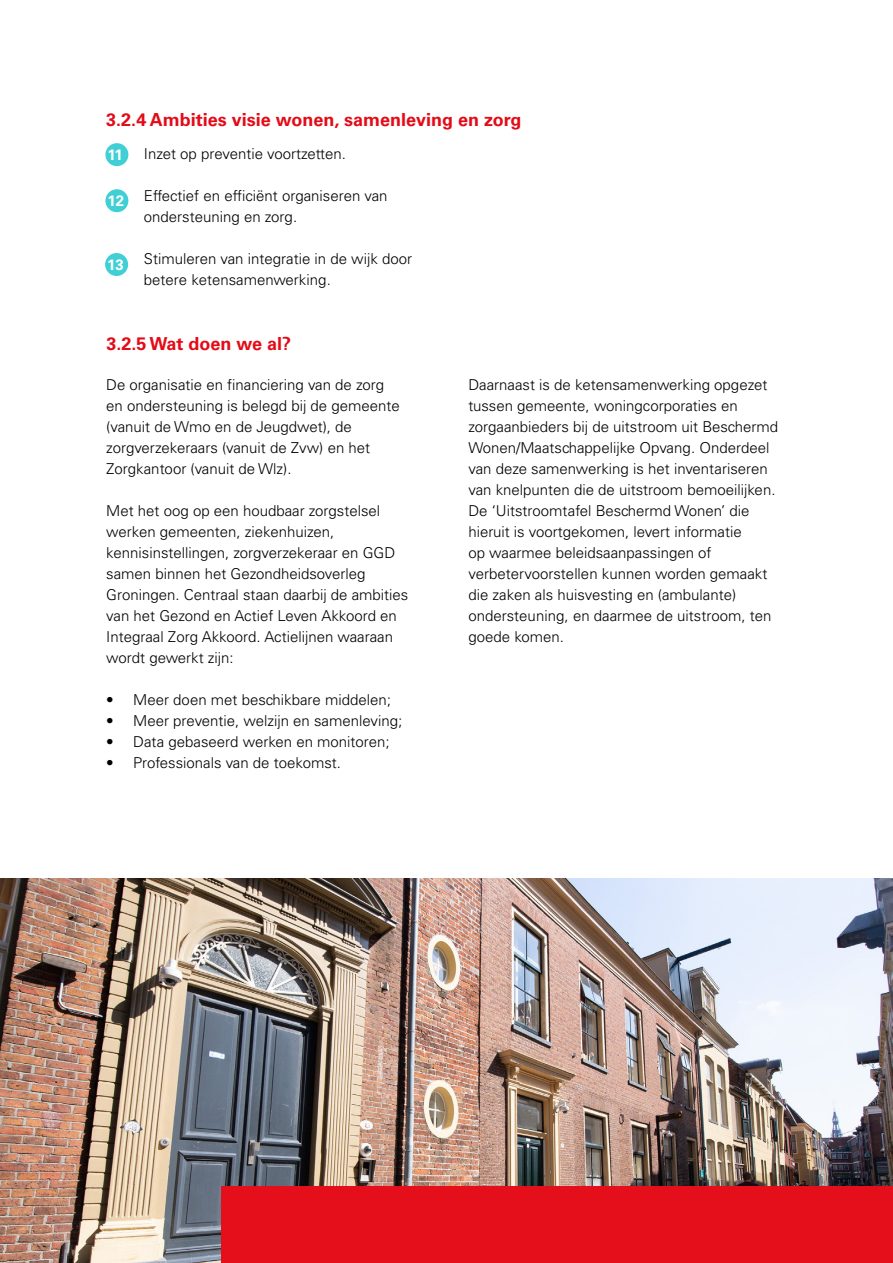
<style>
.page{position:relative;width:893px;height:1263px;background:#fff}
.page>*{position:absolute;margin:0;border:0;box-sizing:border-box;transform-origin:0 0}
.t1{font:700 18px "Univers";color:#e30b17}
.t2{font:300 15px/21px "Univers";color:#000}
.t3{font:700 15px "Univers";color:#fff}
</style>
<div class="page">
<div style="left:105px;top:143px;width:23px;height:23px;background:#3fcfd5;border-radius:50%"></div>
<div style="left:105px;top:189px;width:23px;height:23px;background:#3fcfd5;border-radius:50%"></div>
<div style="left:105px;top:253px;width:23px;height:23px;background:#3fcfd5;border-radius:50%"></div>
<img style="left:0;top:879px;width:893px;height:384px">
<div style="left:222px;top:1186px;width:671px;height:77px;background:#e40f1a"></div>
<p class="t1" style="left:106px;top:109px;width:417px">3.2.4 Ambities visie wonen, samenleving en zorg</p>
<p class="t2" style="left:117px;top:143px;width:230px">• Inzet op preventie voortzetten.</p>
<p class="t2" style="left:144px;top:185px;width:245px;text-indent:-27px">• Effectief en efficiënt organiseren van ondersteuning en zorg.</p>
<p class="t2" style="left:144px;top:248px;width:270px;text-indent:-27px">• Stimuleren van integratie in de wijk door betere ketensamenwerking.</p>
<p class="t3" style="left:108px;top:146px;width:17px">11</p>
<p class="t3" style="left:108px;top:192px;width:18px">12</p>
<p class="t3" style="left:107px;top:255px;width:18px">13</p>
<p class="t1" style="left:107px;top:334px;width:186px">3.2.5 Wat doen we al?</p>
<p class="t2" style="left:106px;top:374px;width:295px">De organisatie en financiering van de zorg en ondersteuning is belegd bij de gemeente (vanuit de Wmo en de Jeugdwet), de zorgverzekeraars (vanuit de Zvw) en het Zorgkantoor (vanuit de Wlz).</p>
<p class="t2" style="left:106px;top:500px;width:304px">Met het oog op een houdbaar zorgstelsel werken gemeenten, ziekenhuizen, kennisinstellingen, zorgverzekeraar en GGD samen binnen het Gezondheidsoverleg Groningen. Centraal staan daarbij de ambities van het Gezond en Actief Leven Akkoord en Integraal Zorg Akkoord. Actielijnen waaraan wordt gewerkt zijn:</p>
<p class="t2" style="left:106px;top:689px;width:286px">• Meer doen met beschikbare middelen;</p>
<p class="t2" style="left:106px;top:710px;width:297px">• Meer preventie, welzijn en samenleving;</p>
<p class="t2" style="left:106px;top:731px;width:285px">• Data gebaseerd werken en monitoren;</p>
<p class="t2" style="left:106px;top:752px;width:236px">• Professionals van de toekomst.</p>
<p class="t2" style="left:468px;top:374px;width:311px">Daarnaast is de ketensamenwerking opgezet tussen gemeente, woningcorporaties en zorgaanbieders bij de uitstroom uit Beschermd Wonen/Maatschappelijke Opvang. Onderdeel van deze samenwerking is het inventariseren van knelpunten die de uitstroom bemoeilijken.<br>De ‘Uitstroomtafel Beschermd Wonen’ die hieruit is voortgekomen, levert informatie<br>op waarmee beleidsaanpassingen of verbetervoorstellen kunnen worden gemaakt die zaken als huisvesting en (ambulante) ondersteuning, en daarmee de uitstroom, ten goede komen.</p>
</div>
